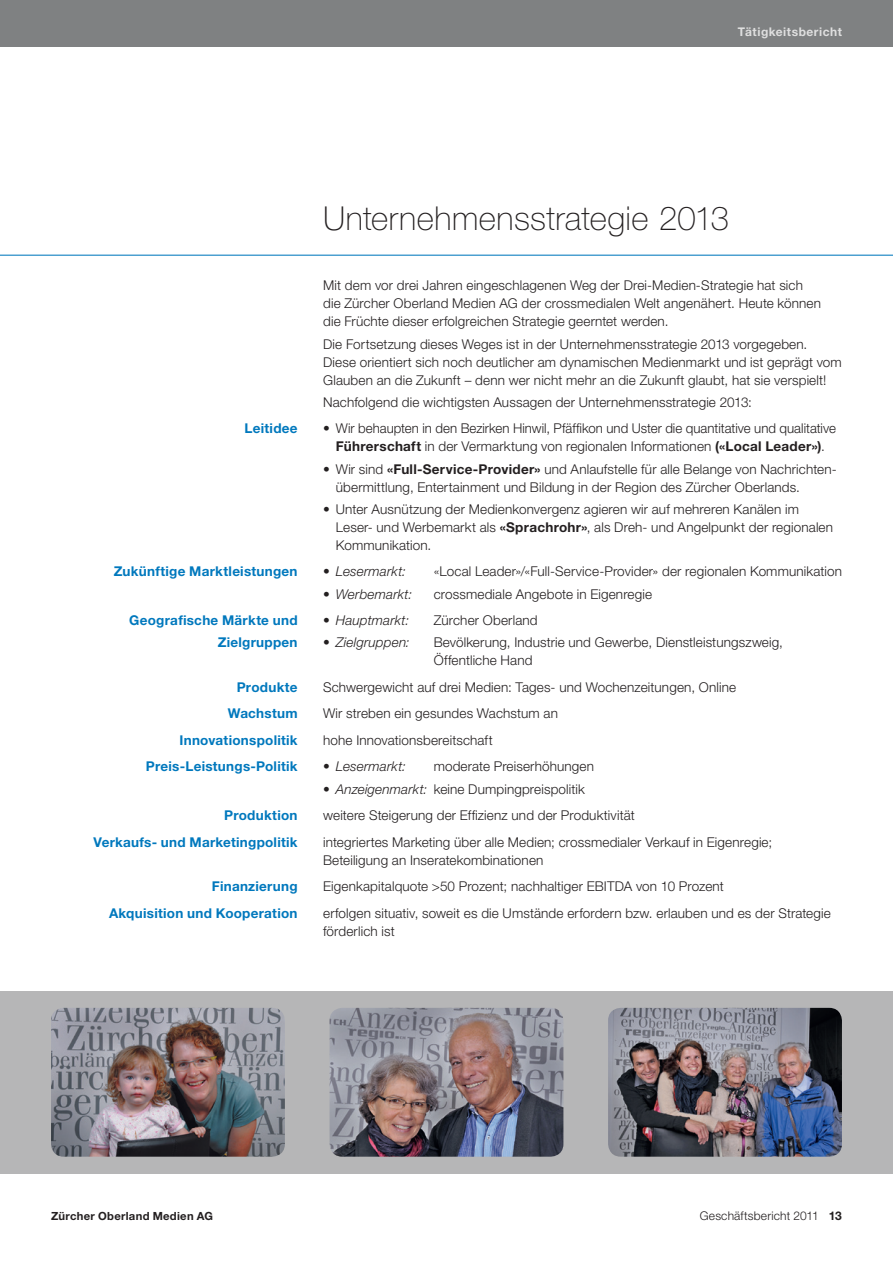
<style>
.page{position:relative;width:893px;height:1263px;background:#fff}
.page>*{position:absolute;margin:0;border:0;box-sizing:border-box;transform-origin:0 0}
.t1{font:100 33px "Helvetica Neue LT Pro";letter-spacing:.015em;color:#231f20}
.t2{font:300 13.5px/18px "Helvetica Neue LT Pro";letter-spacing:.01em;color:#231f20}
.t3{font:700 13.5px "Helvetica Neue LT Pro";letter-spacing:.02em;color:#0078bd}
.t4{font:italic 300 13.5px "Helvetica Neue LT Pro";letter-spacing:.015em;color:#231f20}
.t5{font:300 12px "Helvetica Neue LT Pro";letter-spacing:.015em;color:#231f20}
.t6{font:700 12px "Helvetica Neue LT Pro";letter-spacing:.04em;color:#dfdfdf}
.t7{font:700 11.25px "Helvetica Neue LT Pro";letter-spacing:.025em;color:#231f20}
.s1{font-weight:700}
.s2{font-style:normal}
.s3{font-style:italic}
</style>
<div class="page">
<div style="left:0;top:0;width:893px;height:47px;background:#7f8182"></div>
<hr style="left:0;top:255px;width:893px;height:1px;background:#0078bd">
<div style="left:0;top:991px;width:893px;height:183px;background:#b6b6b7"></div>
<img style="left:51px;top:1008px;width:234px;height:149px">
<img style="left:330px;top:1008px;width:233px;height:149px">
<img style="left:608px;top:1008px;width:234px;height:149px">
<p class="t6" style="left:738px;top:24px;width:106px">Tätigkeitsbericht</p>
<h1 class="t1" style="left:323px;top:198px;width:407px">Unternehmensstrategie 2013</h1>
<p class="t2" style="left:323px;top:276px;width:499px">Mit dem vor drei Jahren eingeschlagenen Weg der Drei-Medien-Strategie hat sich die Zürcher Oberland Medien AG der crossmedialen Welt angenähert. Heute können die Früchte dieser erfolgreichen Strategie geerntet werden.</p>
<p class="t2" style="left:323px;top:334px;width:520px">Die Fortsetzung dieses Weges ist in der Unternehmensstrategie 2013 vorgegeben.<br>Diese orientiert sich noch deutlicher am dynamischen Medienmarkt und ist geprägt vom<br>Glauben an die Zukunft – denn wer nicht mehr an die Zukunft glaubt, hat sie verspielt!</p>
<p class="t2" style="left:323px;top:393px;width:430px">Nachfolgend die wichtigsten Aussagen der Unternehmensstrategie 2013:</p>
<p class="t3" style="left:245px;top:420px;width:55px">Leitidee</p>
<p class="t2" style="left:323px;top:419px;width:514px;text-align:center">• Wir behaupten in den Bezirken Hinwil, Pfäffikon und Uster die quantitative und qualitative<br><span class="s1">Führerschaft</span> in der Vermarktung von regionalen Informationen <span class="s1">(«Local Leader»)</span>.</p>
<p class="t2" style="left:323px;top:459px;width:515px">• Wir sind <span class="s1">«Full-Service-Provider»</span> und Anlaufstelle für alle Belange von Nachrichten--übermittlung, Entertainment und Bildung in der Region des Zürcher Oberlands.</p>
<p class="t2" style="left:336px;top:500px;width:499px;text-indent:-13px">• Unter Ausnützung der Medienkonvergenz agieren wir auf mehreren Kanälen im<br>Leser- und Werbemarkt als <span class="s1">«Sprachrohr»</span>, als Dreh- und Angelpunkt der regionalen<br>Kommunikation.</p>
<p class="t3" style="left:114px;top:563px;width:185px">Zukünftige Marktleistungen</p>
<p class="t4" style="left:323px;top:563px;width:84px"><span class="s2">•</span> Lesermarkt:</p>
<p class="t2" style="left:434px;top:562px;width:410px">«Local Leader»/«Full-Service-Provider» der regionalen Kommunikation</p>
<p class="t4" style="left:323px;top:586px;width:91px"><span class="s2">•</span> Werbemarkt:</p>
<p class="t2" style="left:434px;top:584px;width:220px">crossmediale Angebote in Eigenregie</p>
<p class="t3" style="left:129px;top:612px;width:170px">Geografische Märkte und</p>
<p class="t4" style="left:323px;top:612px;width:87px"><span class="s2">•</span> Hauptmarkt:</p>
<p class="t2" style="left:434px;top:611px;width:105px">Zürcher Oberland</p>
<p class="t3" style="left:218px;top:634px;width:81px">Zielgruppen</p>
<p class="t4" style="left:323px;top:634px;width:88px"><span class="s2">•</span> Zielgruppen:</p>
<p class="t2" style="left:434px;top:633px;width:351px">Bevölkerung, Industrie und Gewerbe, Dienstleistungszweig,<br>Öffentliche Hand</p>
<p class="t3" style="left:237px;top:678px;width:62px">Produkte</p>
<p class="t2" style="left:323px;top:678px;width:414px">Schwergewicht auf drei Medien: Tages- und Wochenzeitungen, Online</p>
<p class="t3" style="left:228px;top:705px;width:71px">Wachstum</p>
<p class="t2" style="left:323px;top:704px;width:236px">Wir streben ein gesundes Wachstum an</p>
<p class="t3" style="left:180px;top:731px;width:120px">Innovationspolitik</p>
<p class="t2" style="left:323px;top:731px;width:171px">hohe Innovationsbereitschaft</p>
<p class="t3" style="left:146px;top:758px;width:153px">Preis-Leistungs-Politik</p>
<p class="t4" style="left:323px;top:758px;width:84px"><span class="s2">•</span> Lesermarkt:</p>
<p class="t2" style="left:434px;top:757px;width:162px">moderate Preiserhöhungen</p>
<p class="t2" style="left:323px;top:779px;width:263px">• <span class="s3">Anzeigenmarkt:</span> keine Dumpingpreispolitik</p>
<p class="t3" style="left:224px;top:807px;width:75px">Produktion</p>
<p class="t2" style="left:323px;top:806px;width:313px">weitere Steigerung der Effizienz und der Produktivität</p>
<p class="t3" style="left:94px;top:833px;width:206px">Verkaufs- und Marketingpolitik</p>
<p class="t2" style="left:323px;top:832px;width:450px">integriertes Marketing über alle Medien; crossmedialer Verkauf in Eigenregie;<br>Beteiligung an Inseratekombinationen</p>
<p class="t3" style="left:212px;top:878px;width:87px">Finanzierung</p>
<p class="t2" style="left:323px;top:877px;width:402px">Eigenkapitalquote &gt;50 Prozent; nachhaltiger EBITDA von 10 Prozent</p>
<p class="t3" style="left:109px;top:904px;width:190px">Akquisition und Kooperation</p>
<p class="t2" style="left:323px;top:903px;width:509px">erfolgen situativ, soweit es die Umstände erfordern bzw. erlauben und es der Strategie förderlich ist</p>
<p class="t7" style="left:51px;top:1209px;width:164px">Zürcher Oberland Medien AG</p>
<p class="t5" style="left:700px;top:1209px;width:144px">Geschäftsbericht 2011 <span class="s1">13</span></p>
</div>
